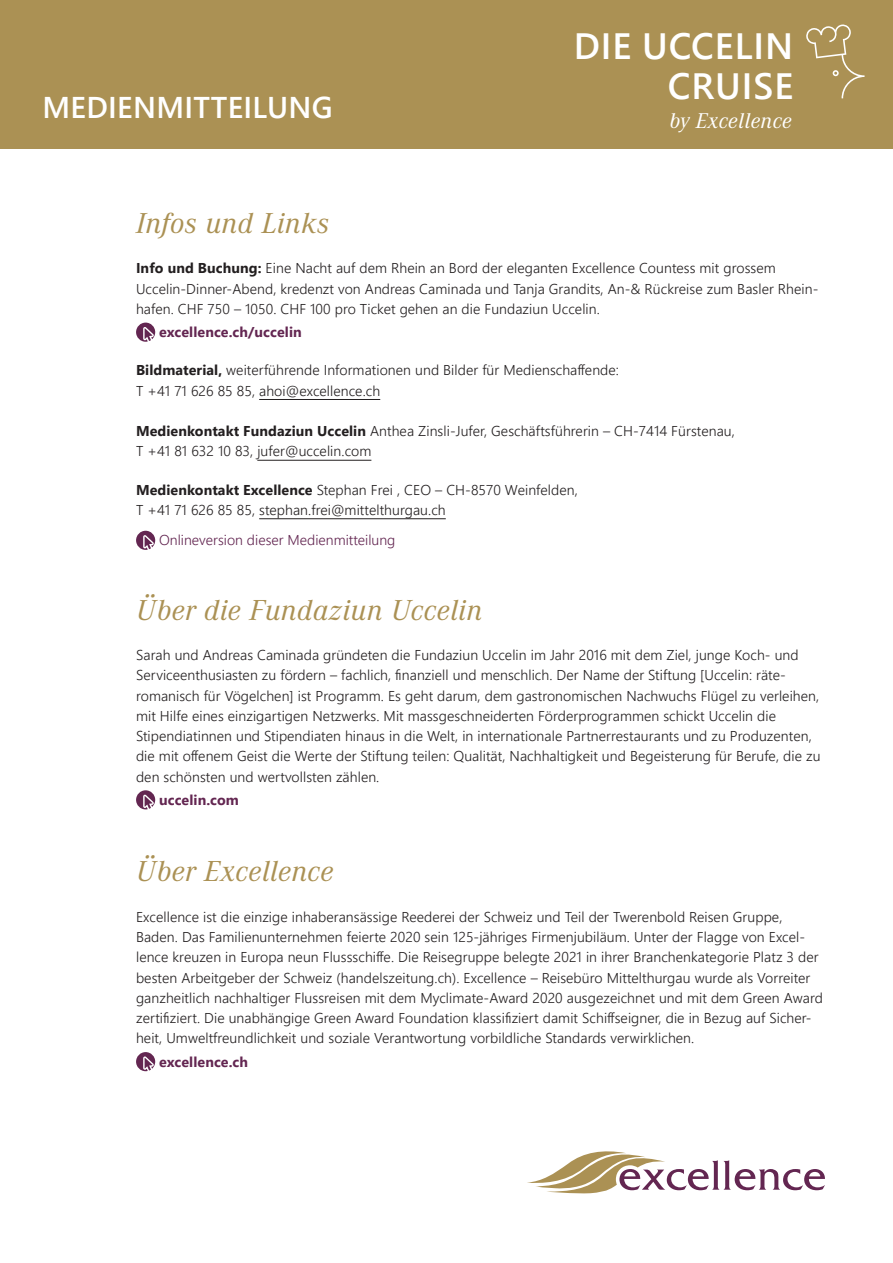
<style>
.page{position:relative;width:893px;height:1263px;background:#fff}
.page>*{position:absolute;margin:0;border:0;box-sizing:border-box;transform-origin:0 0}
.t1{font:600 36.6px/39.9px "Segoe UI";letter-spacing:.025em;color:#fff;text-align:right}
.GF__Titel_03_corp_A{font:italic 30px "Corporate A";letter-spacing:.015em;color:#ab9154}
.t2{font:600 30px "Segoe UI";letter-spacing:.01em;color:#fff}
.t3{font:italic 22.2px "Corporate A";letter-spacing:.02em;color:#fff}
.Fliesstext{font:300 14.25px/20.2px "Segoe UI";letter-spacing:.005em;color:#231f20}
.Fliesstext-2{font:700 14.25px "Segoe UI";letter-spacing:.005em;color:#632651}
.Linkliste{font:300 14.25px "Segoe UI";color:#632651}
.s1{font-weight:700}
</style>
<div class="page">
<svg style="left:527px;top:1151px;width:298px;height:42px"></svg>
<div style="left:0;top:0;width:893px;height:149px;background:#ab9154"></div>
<svg style="left:806px;top:24px;width:58px;height:74px"></svg>
<hr style="left:259px;top:399px;width:121px;height:1px;background:#231f20">
<hr style="left:257px;top:460px;width:114px;height:1px;background:#231f20">
<hr style="left:259px;top:518px;width:187px;height:1px;background:#231f20">
<svg style="left:136px;top:323px;width:19px;height:19px"></svg>
<svg style="left:136px;top:531px;width:19px;height:19px"></svg>
<svg style="left:136px;top:790px;width:19px;height:19px"></svg>
<svg style="left:136px;top:1052px;width:19px;height:19px"></svg>
<h2 class="t2" style="left:43px;top:83px;width:292px">MEDIENMITTEILUNG</h2>
<h1 class="t1" style="left:574px;top:25px;width:221px">DIE UCCELIN<br>CRUISE</h1>
<h3 class="t3" style="left:669px;top:106px;width:124px">by Excellence</h3>
<p class="GF__Titel_03_corp_A" style="left:136px;top:202px;width:194px">Infos und Links</p>
<p class="Fliesstext" style="left:136px;top:258px;width:684px"><span class="s1">Info und Buchung:</span> Eine Nacht auf dem Rhein an Bord der eleganten Excellence Countess mit grossem<br>Uccelin-Dinner-Abend, kredenzt von Andreas Caminada und Tanja Grandits, An-&amp; Rückreise zum Basler Rhein&shy;hafen. CHF 750 – 1050. CHF 100 pro Ticket gehen an die Fundaziun Uccelin.</p>
<p class="Fliesstext-2" style="left:159px;top:321px;width:144px">excellence.ch/uccelin</p>
<h2 class="Fliesstext" style="left:136px;top:360px;width:484px"><span class="s1">Bildmaterial,</span> weiterführende Informationen und Bilder für Medienschaffende:</h2>
<p class="Fliesstext" style="left:136px;top:380px;width:246px">T +41 71 626 85 85, ahoi@excellence.ch</p>
<p class="Fliesstext" style="left:136px;top:421px;width:600px"><span class="s1">Medienkontakt Fundaziun Uccelin</span> Anthea Zinsli-Jufer, Geschäftsführerin – CH-7414 Fürstenau,<br>T +41 81 632 10 83, jufer@uccelin.com</p>
<h2 class="Fliesstext" style="left:136px;top:479px;width:443px"><span class="s1">Medienkontakt Excellence</span> Stephan Frei , CEO – CH-8570 Weinfelden,<br>T +41 71 626 85 85, stephan.frei@mittelthurgau.ch</h2>
<p class="Linkliste" style="left:159px;top:529px;width:238px">Onlineversion dieser Medienmitteilung</p>
<p class="GF__Titel_03_corp_A" style="left:136px;top:589px;width:348px">Über die Fundaziun Uccelin</p>
<p class="Fliesstext" style="left:136px;top:645px;width:686px">Sarah und Andreas Caminada gründeten die Fundaziun Uccelin im Jahr 2016 mit dem Ziel, junge Koch- und Serviceenthusiasten zu fördern – fachlich, finanziell und menschlich. Der Name der Stiftung [Uccelin: räte&shy;romanisch für Vögelchen] ist Programm. Es geht darum, dem gastronomischen Nachwuchs Flügel zu verleihen, mit Hilfe eines einzigartigen Netzwerks. Mit massgeschneiderten Förderprogrammen schickt Uccelin die Stipendiatinnen und Stipendiaten hinaus in die Welt, in internationale Partnerrestaurants und zu Produzenten, die mit offenem Geist die Werte der Stiftung teilen: Qualität, Nachhaltigkeit und Begeisterung für Berufe, die zu den schönsten und wertvollsten zählen.</p>
<p class="Fliesstext-2" style="left:159px;top:788px;width:81px">uccelin.com</p>
<p class="GF__Titel_03_corp_A" style="left:136px;top:851px;width:199px">Über Excellence</p>
<p class="Fliesstext" style="left:136px;top:906px;width:688px">Excellence ist die einzige inhaberansässige Reederei der Schweiz und Teil der Twerenbold Reisen Gruppe, Baden. Das Familienunternehmen feierte 2020 sein 125-jähriges Firmenjubiläum. Unter der Flagge von Excel&shy;lence kreuzen in Europa neun Flussschiffe. Die Reisegruppe belegte 2021 in ihrer Branchenkategorie Platz 3 der besten Arbeitgeber der Schweiz (handelszeitung.ch). Excellence – Reisebüro Mittelthurgau wurde als Vorreiter ganzheitlich nachhaltiger Flussreisen mit dem Myclimate-Award 2020 ausgezeichnet und mit dem Green Award zertifiziert. Die unabhängige Green Award Foundation klassifiziert damit Schiffseigner, die in Bezug auf Sicher&shy;heit, Umweltfreundlichkeit und soziale Verantwortung vorbildliche Standards verwirklichen.</p>
<p class="Fliesstext-2" style="left:159px;top:1050px;width:90px">excellence.ch</p>
</div>
